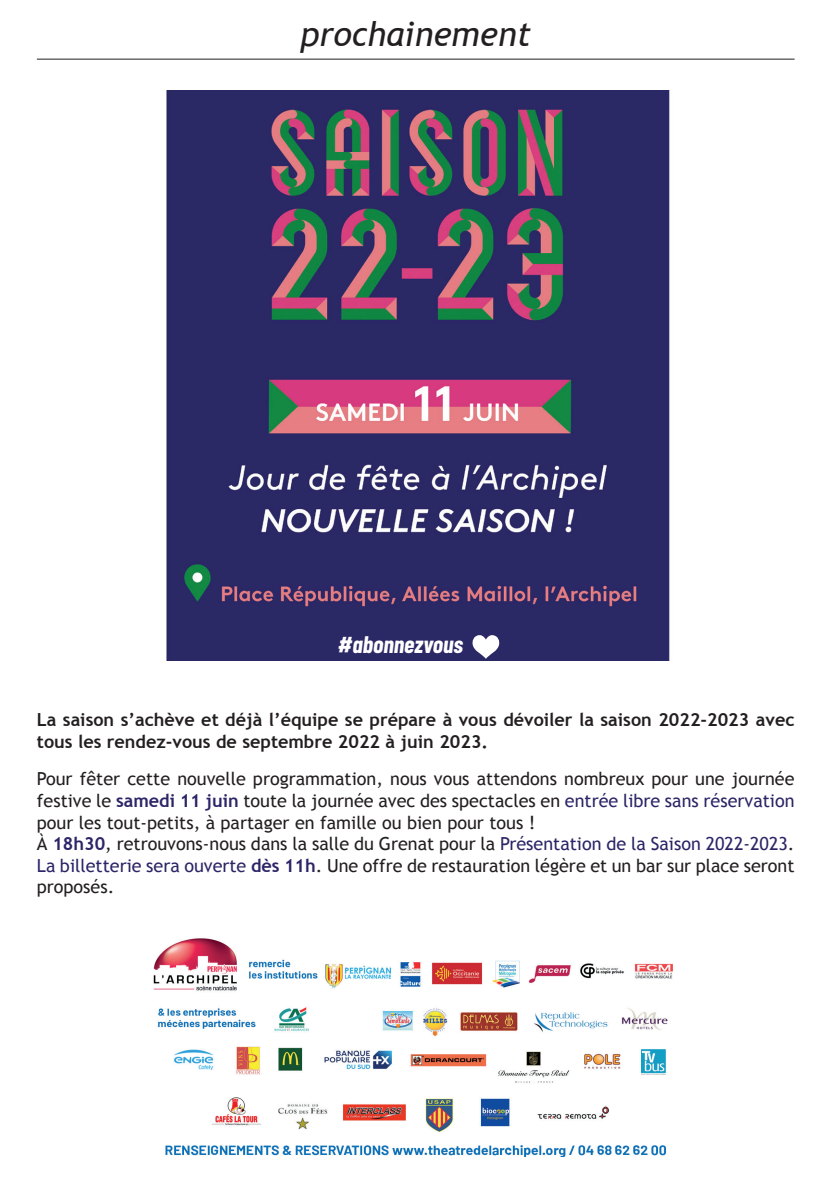
<style>
.page{position:relative;width:840px;height:1191px;background:#fff}
.page>*{position:absolute;margin:0;border:0;box-sizing:border-box;transform-origin:0 0}
.t1{font:italic 34px "Trebuchet MS";color:#231f20}
.t2{font:italic 700 24px "Barlow Condensed";color:#fff}
.t3{font:18px/21.6px "Trebuchet MS";color:#231f20}
.t4{font:700 18px/21.6px "Trebuchet MS";color:#231f20}
.s1{font-weight:700;color:#2c2567}
.s2{color:#2c2567}
</style>
<div class="page">
<img style="left:153px;top:938px;width:520px;height:219px">
<hr style="left:37px;top:59px;width:757px;height:1px;background:#231f20">
<img style="left:166px;top:91px;width:504px;height:570px">
<svg style="left:469px;top:632px;width:33px;height:27px"></svg>
<h1 class="t1" style="left:300px;top:14px;width:232px">prochainement</h1>
<h2 class="t2" style="left:338px;top:629px;width:127px">#abonnezvous</h2>
<p class="t4" style="left:37px;top:709px;width:758px">La saison s’achève et déjà l’équipe se prépare à vous dévoiler la saison 2022-2023 avec tous les rendez-vous de septembre 2022 à juin 2023.</p>
<p class="t3" style="left:37px;top:768px;width:758px">Pour fêter cette nouvelle programmation, nous vous attendons nombreux pour une journée festive le <span class="s1">samedi 11 juin</span> toute la journée avec des spectacles en <span class="s2">entrée libre sans réservation </span>pour les tout-petits, à partager en famille ou bien pour tous !<br>À <span class="s1">18h30</span>, retrouvons-nous dans la salle du Grenat pour la <span class="s2">Présentation de la Saison 2022-2023</span>.<br><span class="s2">La billetterie sera ouverte</span> <span class="s1">dès 11h</span>. Une offre de restauration légère et un bar sur place seront proposés.</p>
</div>
